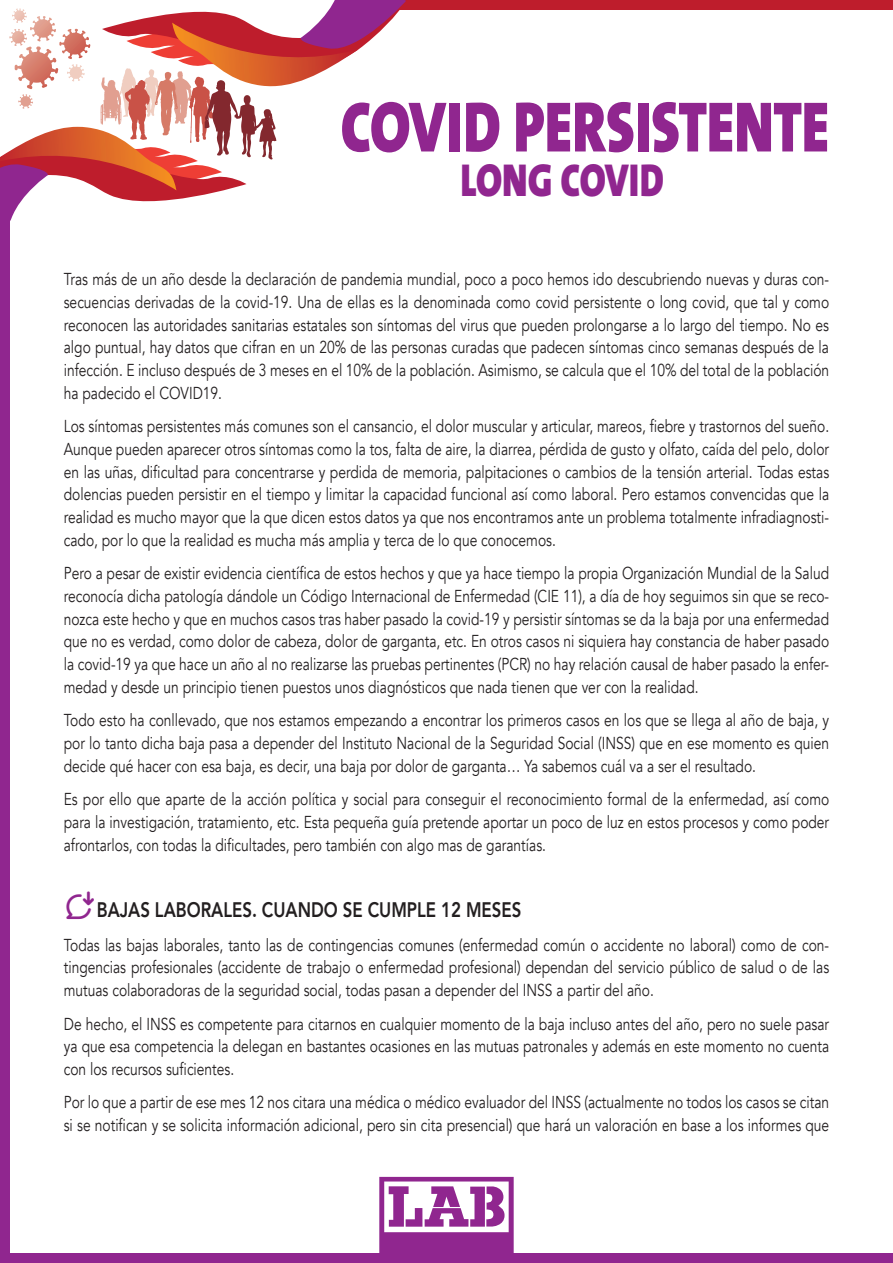
<style>
.page{position:relative;width:893px;height:1263px;background:#fff}
.page>*{position:absolute;margin:0;border:0;box-sizing:border-box;transform-origin:0 0}
.t1{font:72px "The Sans Black Caps";color:#90268f;scale:.8 1}
.t2{font:46.5px "The Sans Black Caps";color:#90268f;scale:.8 1}
.t3{font:800 21px "Avenir";color:#231f20;scale:.8 1}
.t4{font:17.25px/22.8px "Avenir";color:#231f20;text-align:justify;scale:.8 1}
</style>
<div class="page">
<div style="left:395px;top:0;width:498px;height:10px;background:#be1d2c"></div>
<div style="left:0;top:1253px;width:893px;height:10px;background:#90268f"></div>
<svg style="left:379px;top:1177px;width:135px;height:76px"></svg>
<div style="left:0;top:209px;width:10px;height:1054px;background:#90268f"></div>
<svg style="left:0;top:0;width:406px;height:221px"></svg>
<h1 class="t1" style="left:340px;top:66px;width:612px">COVID PERSISTENTE</h1>
<h2 class="t2" style="left:461px;top:141px;width:256px">LONG COVID</h2>
<p class="t4" style="left:64px;top:268px;width:958px">Tras más de un año desde la declaración de pandemia mundial, poco a poco hemos ido descubriendo nuevas y duras con&shy;secuencias derivadas de la covid-19. Una de ellas es la denominada como covid persistente o long covid, que tal y como reconocen las autoridades sanitarias estatales son síntomas del virus que pueden prolongarse a lo largo del tiempo. No es algo puntual, hay datos que cifran en un 20% de las personas curadas que padecen síntomas cinco semanas después de la infección. E incluso después de 3 meses en el 10% de la población. Asimismo, se calcula que el 10% del total de la población ha padecido el COVID19.</p>
<p class="t4" style="left:64px;top:415px;width:958px">Los síntomas persistentes más comunes son el cansancio, el dolor muscular y articular, mareos, fiebre y trastornos del sueño.<br>Aunque pueden aparecer otros síntomas como la tos, falta de aire, la diarrea, pérdida de gusto y olfato, caída del pelo, dolor en las uñas, dificultad para concentrarse y perdida de memoria, palpitaciones o cambios de la tensión arterial. Todas estas dolencias pueden persistir en el tiempo y limitar la capacidad funcional así como laboral. Pero estamos convencidas que la realidad es mucho mayor que la que dicen estos datos ya que nos encontramos ante un problema totalmente infradiagnosti&shy;cado, por lo que la realidad es mucha más amplia y terca de lo que conocemos.</p>
<p class="t4" style="left:64px;top:562px;width:958px">Pero a pesar de existir evidencia científica de estos hechos y que ya hace tiempo la propia Organización Mundial de la Salud reconocía dicha patología dándole un Código Internacional de Enfermedad (CIE 11), a día de hoy seguimos sin que se reco&shy;nozca este hecho y que en muchos casos tras haber pasado la covid-19 y persistir síntomas se da la baja por una enfermedad que no es verdad, como dolor de cabeza, dolor de garganta, etc. En otros casos ni siquiera hay constancia de haber pasado la covid-19 ya que hace un año al no realizarse las pruebas pertinentes (PCR) no hay relación causal de haber pasado la enfer&shy;medad y desde un principio tienen puestos unos diagnósticos que nada tienen que ver con la realidad.</p>
<p class="t4" style="left:64px;top:709px;width:958px">Todo esto ha conllevado, que nos estamos empezando a encontrar los primeros casos en los que se llega al año de baja, y por lo tanto dicha baja pasa a depender del Instituto Nacional de la Seguridad Social (INSS) que en ese momento es quien decide qué hacer con esa baja, es decir, una baja por dolor de garganta… Ya sabemos cuál va a ser el resultado.</p>
<p class="t4" style="left:64px;top:788px;width:958px">Es por ello que aparte de la acción política y social para conseguir el reconocimiento formal de la enfermedad, así como para la investigación, tratamiento, etc. Esta pequeña guía pretende aportar un poco de luz en estos procesos y como poder afrontarlos, con todas la dificultades, pero también con algo mas de garantías.</p>
<p class="t3" style="left:97px;top:894px;width:532px">BAJAS LABORALES. CUANDO SE CUMPLE 12 MESES</p>
<p class="t4" style="left:64px;top:934px;width:958px">Todas las bajas laborales, tanto las de contingencias comunes (enfermedad común o accidente no laboral) como de con&shy;tingencias profesionales (accidente de trabajo o enfermedad profesional) dependan del servicio público de salud o de las mutuas colaboradoras de la seguridad social, todas pasan a depender del INSS a partir del año.</p>
<p class="t4" style="left:64px;top:1012px;width:958px">De hecho, el INSS es competente para citarnos en cualquier momento de la baja incluso antes del año, pero no suele pasar ya que esa competencia la delegan en bastantes ocasiones en las mutuas patronales y además en este momento no cuenta con los recursos suficientes.</p>
<p class="t4" style="left:64px;top:1091px;width:958px">Por lo que a partir de ese mes 12 nos citara una médica o médico evaluador del INSS (actualmente no todos los casos se citan si se notifican y se solicita información adicional, pero sin cita presencial) que hará un valoración en base a los informes que</p>
</div>
